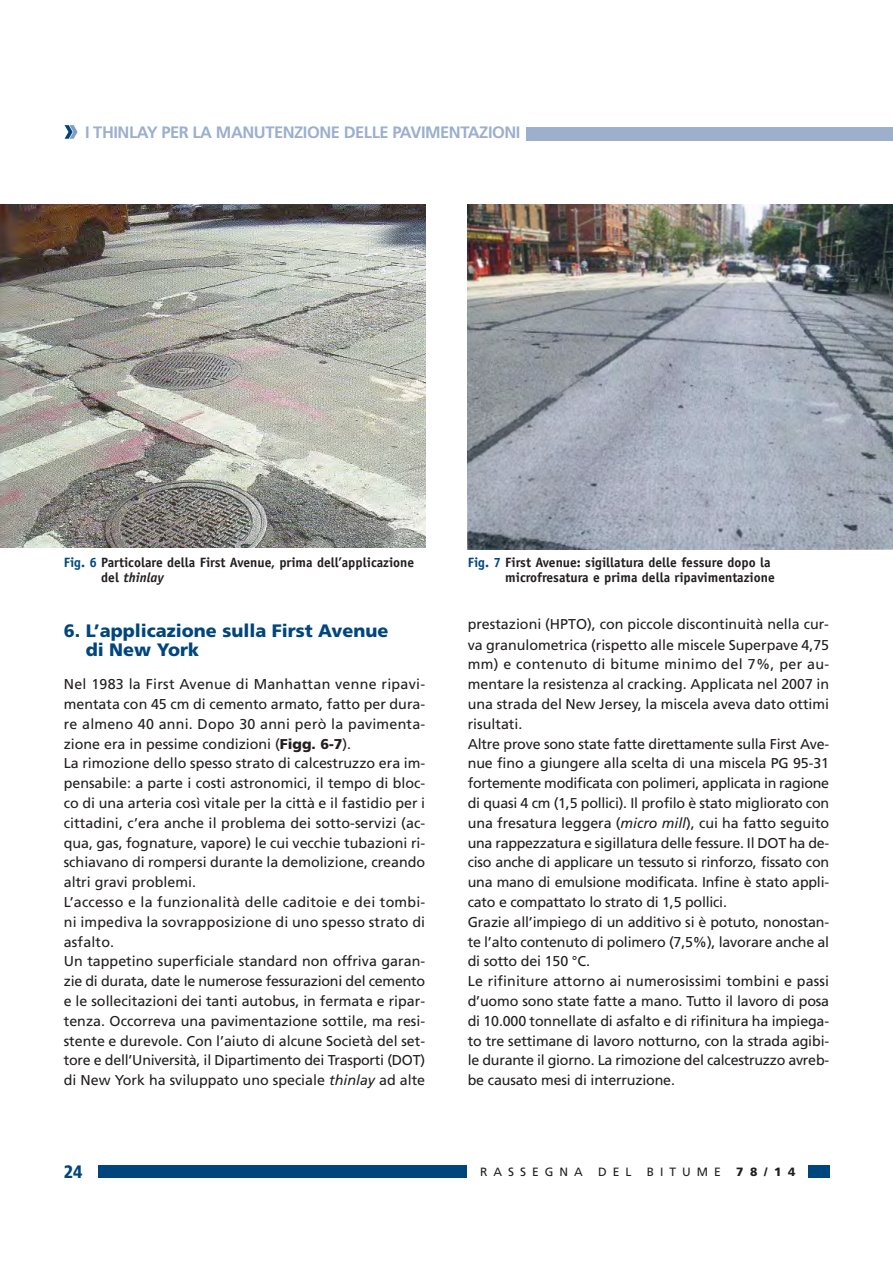
<style>
.page{position:relative;width:893px;height:1263px;background:#fff}
.page>*{position:absolute;margin:0;border:0;box-sizing:border-box;transform-origin:0 0}
.t1{font:900 18px/19.8px "Frutiger";color:#00467d}
.t2{font:900 condensed 18px "Frutiger";color:#00467d}
.t3{font:700 16.5px "Frutiger";letter-spacing:-.03em;color:#9cafcd}
.t4{font:14.25px/19.8px "Frutiger";color:#231f20}
.t5{font:700 13.5px/15px "Officina Sans";color:#231f20}
.t6{font:12px "Frutiger";letter-spacing:.5em;color:#231f20}
.t7{font:900 12px "Frutiger";color:#231f20}
.s1{color:#00467d}
.s2{font-style:italic}
.s3{font-weight:900}
</style>
<div class="page">
<div style="left:98px;top:1165px;width:731px;height:13px;background:#00467d"></div>
<div style="left:468px;top:1161px;width:340px;height:24px;background:#fff"></div>
<div style="left:526px;top:128px;width:367px;height:13px;background:#9cafcd"></div>
<svg style="left:65px;top:125px;width:13px;height:14px"></svg>
<img style="left:0;top:204px;width:425px;height:343px">
<img style="left:468px;top:204px;width:425px;height:345px">
<p class="t3" style="left:85px;top:124px;width:437px">I THINLAY PER LA MANUTENZIONE DELLE PAVIMENTAZIONI</p>
<p class="t5" style="left:101px;top:556px;width:314px;text-indent:-38px"><span class="s1">Fig. 6</span> Particolare della First Avenue, prima dell’applicazione del <span class="s2">thinlay</span></p>
<p class="t5" style="left:505px;top:556px;width:271px;text-indent:-38px"><span class="s1">Fig. 7</span> First Avenue: sigillatura delle fessure dopo la microfresatura e prima della ripavimentazione</p>
<p class="t1" style="left:86px;top:621px;width:304px;text-indent:-22px">6. L’applicazione sulla First Avenue di New York</p>
<p class="t4" style="left:64px;top:675px;width:363px">Nel 1983 la First Avenue di Manhattan venne ripavi&shy;mentata con 45 cm di cemento armato, fatto per dura&shy;re almeno 40 anni. Dopo 30 anni però la pavimenta&shy;zione era in pessime condizioni (<span class="s3">Figg. 6-7</span>).<br>La rimozione dello spesso strato di calcestruzzo era im&shy;pensabile: a parte i costi astronomici, il tempo di bloc&shy;co di una arteria così vitale per la città e il fastidio per i cittadini, c’era anche il problema dei sotto-servizi (ac&shy;qua, gas, fognature, vapore) le cui vecchie tubazioni ri&shy;schiavano di rompersi durante la demolizione, creando altri gravi problemi.<br>L’accesso e la funzionalità delle caditoie e dei tombi&shy;ni impediva la sovrapposizione di uno spesso strato di asfalto.<br>Un tappetino superficiale standard non offriva garan&shy;zie di durata, date le numerose fessurazioni del cemento e le sollecitazioni dei tanti autobus, in fermata e ripar&shy;tenza. Occorreva una pavimentazione sottile, ma resi&shy;stente e durevole. Con l’aiuto di alcune Società del set&shy;tore e dell’Università, il Dipartimento dei Trasporti (DOT) di New York ha sviluppato uno speciale <span class="s2">thinlay</span> ad alte</p>
<p class="t4" style="left:468px;top:615px;width:363px">prestazioni (HPTO), con piccole discontinuità nella cur&shy;va granulometrica (rispetto alle miscele Superpave 4,75 mm) e contenuto di bitume minimo del 7%, per au&shy;mentare la resistenza al cracking. Applicata nel 2007 in una strada del New Jersey, la miscela aveva dato ottimi risultati.<br>Altre prove sono state fatte direttamente sulla First Ave&shy;nue fino a giungere alla scelta di una miscela PG 95-31 fortemente modificata con polimeri, applicata in ragione di quasi 4 cm (1,5 pollici). Il profilo è stato migliorato con una fresatura leggera (<span class="s2">micro mill</span>), cui ha fatto seguito una rappezzatura e sigillatura delle fessure. Il DOT ha de&shy;ciso anche di applicare un tessuto si rinforzo, fissato con una mano di emulsione modificata. Infine è stato appli&shy;cato e compattato lo strato di 1,5 pollici.<br>Grazie all’impiego di un additivo si è potuto, nonostan&shy;te l’alto contenuto di polimero (7,5%), lavorare anche al di sotto dei 150 °C.<br>Le rifiniture attorno ai numerosissimi tombini e passi d’uomo sono state fatte a mano. Tutto il lavoro di posa di 10.000 tonnellate di asfalto e di rifinitura ha impiega&shy;to tre settimane di lavoro notturno, con la strada agibi&shy;le durante il giorno. La rimozione del calcestruzzo avreb&shy;be causato mesi di interruzione.</p>
<p class="t2" style="left:64px;top:1165px;width:20px">24</p>
<p class="t6" style="left:480px;top:1166px;width:104px">RASSEGNA</p>
<p class="t6" style="left:598px;top:1166px;width:35px">DEL</p>
<p class="t6" style="left:647px;top:1166px;width:76px">BITUME</p>
<p class="t7" style="left:736px;top:1166px;width:61px">78/14</p>
</div>
